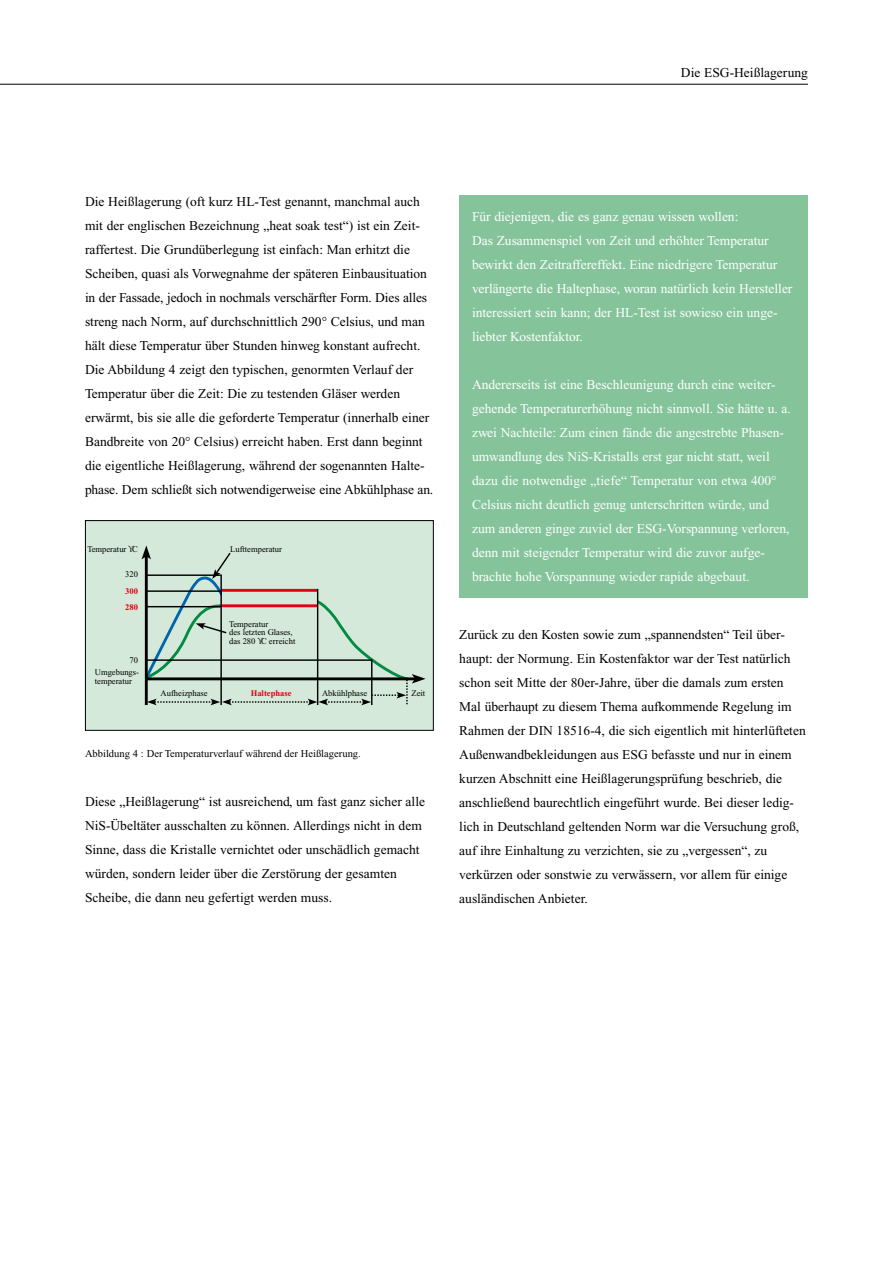
<style>
.page{position:relative;width:893px;height:1263px;background:#fff}
.page>*{position:absolute;margin:0;border:0;box-sizing:border-box;transform-origin:0 0}
.t1{font:13.5px/24px "Times New Roman";color:#000}
.t2{font:13.5px/24px "Times New Roman";color:#fff}
.t3{font:10.5px "Times New Roman";color:#000}
.t4{font:8.7px/8.7px "Times New Roman";color:#000;text-align:right}
.t5{font:700 8.7px/16.2px "Times New Roman";color:#e20015}
</style>
<div class="page">
<hr style="left:0;top:84px;width:808px;height:1px;background:#000">
<div style="left:85px;top:521px;width:348px;height:209px;background:#d4e9d9"></div>
<div style="left:85px;top:520px;width:349px;height:211px;border:1px solid #000"></div>
<div style="left:459px;top:196px;width:349px;height:402px;background:#85c49b"></div>
<svg style="left:142px;top:545px;width:284px;height:160px"></svg>
<p class="t1" style="left:681px;top:61px;width:128px">Die ESG-Heißlagerung</p>
<p class="t1" style="left:85px;top:190px;width:350px">Die Heißlagerung (oft kurz HL-Test genannt, manchmal auch mit der englischen Bezeichnung „heat soak test“) ist ein Zeit&shy;raffertest. Die Grundüberlegung ist einfach: Man erhitzt die Scheiben, quasi als Vorwegnahme der späteren Einbausituation in der Fassade, jedoch in nochmals verschärfter Form. Dies alles streng nach Norm, auf durchschnittlich 290° Celsius, und man hält diese Temperatur über Stunden hinweg konstant aufrecht.<br>Die Abbildung 4 zeigt den typischen, genormten Verlauf der Temperatur über die Zeit: Die zu testenden Gläser werden erwärmt, bis sie alle die geforderte Temperatur (innerhalb einer Bandbreite von 20° Celsius) erreicht haben. Erst dann beginnt die eigentliche Heißlagerung, während der sogenannten Halte&shy;phase. Dem schließt sich notwendigerweise eine Abkühlphase an.</p>
<p class="t4" style="left:87px;top:545px;width:52px">Temperatur C</p>
<p class="t4" style="left:230px;top:544px;width:53px">Lufttemperatur</p>
<p class="t4" style="left:125px;top:570px;width:14px">320</p>
<p class="t5" style="left:125px;top:583px;width:14px">300<br>280</p>
<p class="t4" style="left:95px;top:654px;width:46px;line-height:12.1px">70<br>Umgebungs-</p>
<p class="t4" style="left:95px;top:676px;width:39px">temperatur</p>
<p class="t4" style="left:229px;top:620px;width:68px;text-align:left">Temperatur<br>des letzten Glases, das 280 C erreicht</p>
<p class="t4" style="left:161px;top:689px;width:49px">Aufheizphase</p>
<p class="t4" style="left:322px;top:689px;width:47px">Abkühlphase</p>
<p class="t4" style="left:411px;top:689px;width:15px">Zeit</p>
<p class="t5" style="left:251px;top:685px;width:42px">Haltephase</p>
<p class="t3" style="left:85px;top:748px;width:277px">Abbildung 4 : Der Temperaturverlauf während der Heißlagerung.</p>
<p class="t1" style="left:85px;top:790px;width:342px">Diese „Heißlagerung“ ist ausreichend, um fast ganz sicher alle NiS-Übeltäter ausschalten zu können. Allerdings nicht in dem Sinne, dass die Kristalle vernichtet oder unschädlich gemacht würden, sondern leider über die Zerstörung der gesamten Scheibe, die dann neu gefertigt werden muss.</p>
<p class="t2" style="left:472px;top:204px;width:322px">Für diejenigen, die es ganz genau wissen wollen:<br>Das Zusammenspiel von Zeit und erhöhter Temperatur bewirkt den Zeitraffereffekt. Eine niedrigere Temperatur verlängerte die Haltephase, woran natürlich kein Hersteller interessiert sein kann; der HL-Test ist sowieso ein unge&shy;liebter Kostenfaktor.</p>
<p class="t2" style="left:472px;top:372px;width:320px">Andererseits ist eine Beschleunigung durch eine weiter&shy;gehende Temperaturerhöhung nicht sinnvoll. Sie hätte u. a. zwei Nachteile: Zum einen fände die angestrebte Phasen&shy;umwandlung des NiS-Kristalls erst gar nicht statt, weil dazu die notwendige „tiefe“ Temperatur von etwa 400° Celsius nicht deutlich genug unterschritten würde, und zum anderen ginge zuviel der ESG-Vorspannung verloren, denn mit steigender Temperatur wird die zuvor aufge&shy;brachte hohe Vorspannung wieder rapide abgebaut.</p>
<p class="t1" style="left:459px;top:622px;width:348px">Zurück zu den Kosten sowie zum „spannendsten“ Teil über&shy;haupt: der Normung. Ein Kostenfaktor war der Test natürlich schon seit Mitte der 80er-Jahre, über die damals zum ersten Mal überhaupt zu diesem Thema aufkommende Regelung im Rahmen der DIN 18516-4, die sich eigentlich mit hinterlüfteten Außenwandbekleidungen aus ESG befasste und nur in einem kurzen Abschnitt eine Heißlagerungsprüfung beschrieb, die anschließend baurechtlich eingeführt wurde. Bei dieser ledig&shy;lich in Deutschland geltenden Norm war die Versuchung groß, auf ihre Einhaltung zu verzichten, sie zu „vergessen“, zu verkürzen oder sonstwie zu verwässern, vor allem für einige ausländischen Anbieter.</p>
</div>
